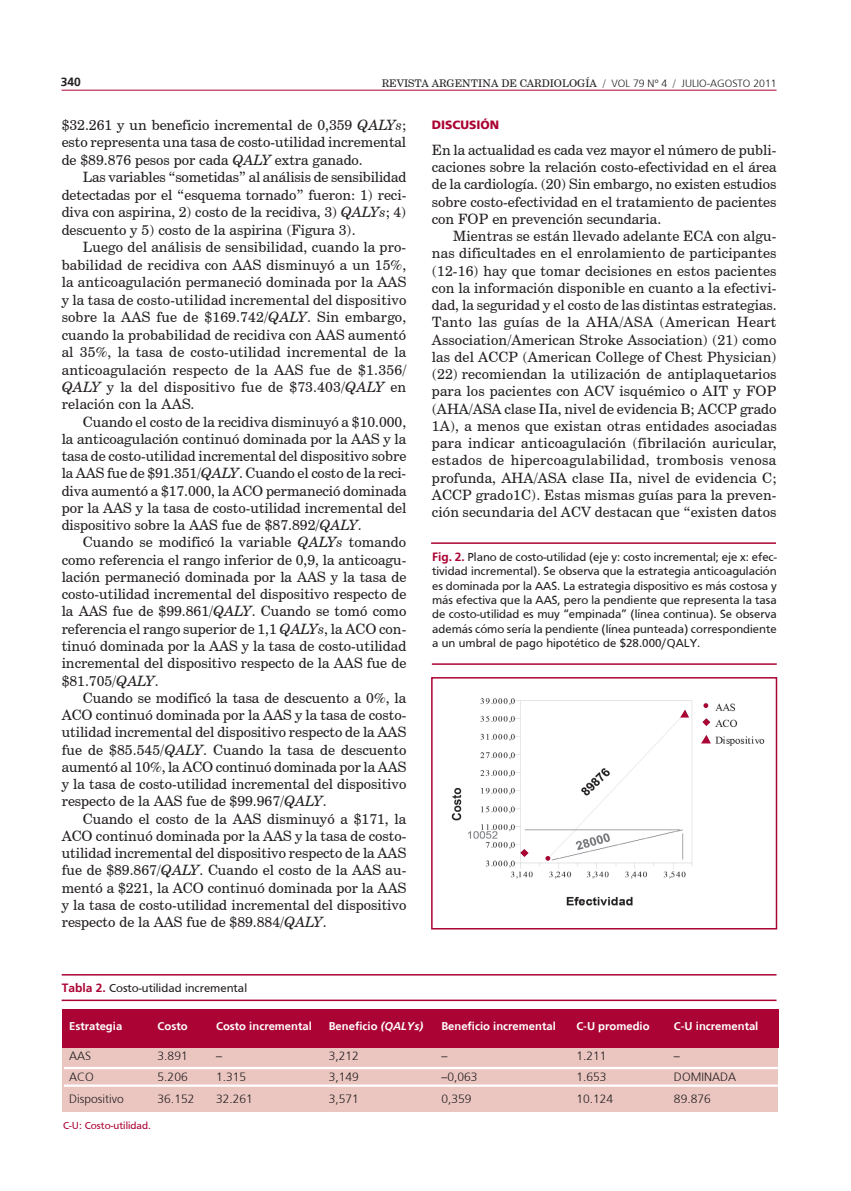
<style>
.page{position:relative;width:851px;height:1191px;background:#fff}
.page>*{position:absolute;margin:0;border:0;box-sizing:border-box;transform-origin:0 0}
.t1{font:14.25px/17.2px "Century Schoolbook BT";color:#231f20;text-align:justify}
.t2{font:12px/14.4px "Frutiger";color:#231f20;text-align:justify}
.t3{font:300 12px "Frutiger";color:#231f20}
.t4{font:900 12px "Frutiger";color:#ab0333}
.t5{font:700 12px "Frutiger";color:#231f20}
.t6{font:700 11.25px "Frutiger";color:#fff}
.t7{font:10.5px "Century Schoolbook BT";color:#231f20}
.t8{font:300 10.5px "Frutiger";color:#231f20}
.t9{font:10.5px "Frutiger";color:#ab0333}
.s1{font-family:"Frutiger";font-weight:300}
.s2{font-family:"Century Schoolbook BT";font-weight:400}
.s3{font-style:italic}
.s4{font-weight:700;color:#ab0333}
</style>
<div class="page">
<hr style="left:62px;top:90px;width:714px;height:1px;background:#ab0333">
<div style="left:63px;top:1048px;width:714px;height:63px;background:#ebc6c1"></div>
<div style="left:63px;top:1009px;width:716px;height:38px;background:#ab0333"></div>
<hr style="left:64px;top:1067px;width:716px;height:2px;background:#fff">
<hr style="left:64px;top:1084px;width:716px;height:2px;background:#fff">
<hr style="left:62px;top:974px;width:714px;height:1px;background:#ab0333">
<hr style="left:62px;top:999px;width:714px;height:2px;background:#ab0333">
<img style="left:451px;top:698px;width:314px;height:208px">
<div style="left:431px;top:677px;width:346px;height:252px;border:2px solid #ab0333"></div>
<hr style="left:431px;top:542px;width:344px;height:2px;background:#ab0333">
<hr style="left:432px;top:663px;width:344px;height:2px;background:#ab0333">
<svg style="left:680px;top:709px;width:9px;height:8px"></svg>
<svg style="left:701px;top:735px;width:9px;height:8px"></svg>
<svg style="left:702px;top:718px;width:8px;height:8px"></svg>
<svg style="left:520px;top:849px;width:8px;height:8px"></svg>
<svg style="left:703px;top:703px;width:5px;height:5px"></svg>
<svg style="left:545px;top:856px;width:5px;height:4px"></svg>
<p class="t5" style="left:61px;top:75px;width:22px">340</p>
<p class="t7" style="left:381px;top:77px;width:237px">REVISTA ARGENTINA DE CARDIOLOGÍA / <span class="s1">VOL</span></p>
<p class="t8" style="left:633px;top:78px;width:85px">79 Nº 4 <span class="s2">/</span> JULIO-AGOSTO</p>
<p class="t8" style="left:753px;top:78px;width:25px">2011</p>
<p class="t1" style="left:62px;top:116px;width:346px">$32.261 y un beneficio incremental de 0,359 <span class="s3">QALYs</span>; esto representa una tasa de costo-utilidad incremental de $89.876 pesos por cada <span class="s3">QALY</span> extra ganado.</p>
<p class="t1" style="left:62px;top:168px;width:346px;text-indent:21px">Las variables “sometidas” al análisis de sensibilidad detectadas por el “esquema tornado” fueron: 1) reci&shy;diva con aspirina, 2) costo de la recidiva, 3) <span class="s3">QALYs</span>; 4) descuento y 5) costo de la aspirina (Figura 3).</p>
<p class="t1" style="left:62px;top:238px;width:346px;text-indent:21px">Luego del análisis de sensibilidad, cuando la pro&shy;babilidad de recidiva con AAS disminuyó a un 15%, la anticoagulación permaneció dominada por la AAS y la tasa de costo-utilidad incremental del dispositivo sobre la AAS fue de $169.742/<span class="s3">QALY</span>. Sin embargo, cuando la probabilidad de recidiva con AAS aumentó al 35%, la tasa de costo-utilidad incremental de la anticoagulación respecto de la AAS fue de $1.356/ <span class="s3">QALY</span> y la del dispositivo fue de $73.403/<span class="s3">QALY</span> en relación con la AAS.</p>
<p class="t1" style="left:62px;top:413px;width:346px;text-indent:21px">Cuando el costo de la recidiva disminuyó a $10.000, la anticoagulación continuó dominada por la AAS y la tasa de costo-utilidad incremental del dispositivo sobre la AAS fue de $91.351/<span class="s3">QALY</span>. Cuando el costo de la reci&shy;diva aumentó a $17.000, la ACO permaneció dominada por la AAS y la tasa de costo-utilidad incremental del dispositivo sobre la AAS fue de $87.892/<span class="s3">QALY</span>.</p>
<p class="t1" style="left:62px;top:533px;width:346px;text-indent:21px">Cuando se modificó la variable <span class="s3">QALYs</span> tomando como referencia el rango inferior de 0,9, la anticoagu&shy;lación permaneció dominada por la AAS y la tasa de costo-utilidad incremental del dispositivo respecto de la AAS fue de $99.861/<span class="s3">QALY</span>. Cuando se tomó como referencia el rango superior de 1,1 <span class="s3">QALYs</span>, la ACO con&shy;tinuó dominada por la AAS y la tasa de costo-utilidad incremental del dispositivo respecto de la AAS fue de $81.705/<span class="s3">QALY</span>.</p>
<p class="t1" style="left:62px;top:689px;width:346px;text-indent:21px">Cuando se modificó la tasa de descuento a 0%, la ACO continuó dominada por la AAS y la tasa de costo&shy;utilidad incremental del dispositivo respecto de la AAS fue de $85.545/<span class="s3">QALY</span>. Cuando la tasa de descuento aumentó al 10%, la ACO continuó dominada por la AAS y la tasa de costo-utilidad incremental del dispositivo respecto de la AAS fue de $99.967/<span class="s3">QALY</span>.</p>
<p class="t1" style="left:62px;top:809px;width:346px;text-indent:21px">Cuando el costo de la AAS disminuyó a $171, la ACO continuó dominada por la AAS y la tasa de costo&shy;utilidad incremental del dispositivo respecto de la AAS fue de $89.867/<span class="s3">QALY</span>. Cuando el costo de la AAS au&shy;mentó a $221, la ACO continuó dominada por la AAS y la tasa de costo-utilidad incremental del dispositivo respecto de la AAS fue de $89.884/<span class="s3">QALY</span>.</p>
<p class="t4" style="left:432px;top:118px;width:69px">DISCUSIÓN</p>
<p class="t1" style="left:432px;top:141px;width:346px">En la actualidad es cada vez mayor el número de publi&shy;caciones sobre la relación costo-efectividad en el área de la cardiología. (20) Sin embargo, no existen estudios sobre costo-efectividad en el tratamiento de pacientes con FOP en prevención secundaria.</p>
<p class="t1" style="left:432px;top:227px;width:346px;text-indent:21px">Mientras se están llevado adelante ECA con algu&shy;nas dificultades en el enrolamiento de participantes (12-16) hay que tomar decisiones en estos pacientes con la información disponible en cuanto a la efectivi&shy;dad, la seguridad y el costo de las distintas estrategias.<br>Tanto las guías de la AHA/ASA (American Heart Association/American Stroke Association) (21) como las del ACCP (American College of Chest Physician) (22) recomiendan la utilización de antiplaquetarios para los pacientes con ACV isquémico o AIT y FOP (AHA/ASA clase IIa, nivel de evidencia B; ACCP grado 1A), a menos que existan otras entidades asociadas para indicar anticoagulación (fibrilación auricular, estados de hipercoagulabilidad, trombosis venosa profunda, AHA/ASA clase IIa, nivel de evidencia C; ACCP grado1C). Estas mismas guías para la preven&shy;ción secundaria del ACV destacan que “existen datos</p>
<p class="t2" style="left:432px;top:549px;width:346px"><span class="s4">Fig. 2.</span> Plano de costo-utilidad (eje y: costo incremental; eje x: efec&shy;tividad incremental). Se observa que la estrategia anticoagulación es dominada por la AAS. La estrategia dispositivo es más costosa y más efectiva que la AAS, pero la pendiente que representa la tasa de costo-utilidad es muy “empinada” (línea continua). Se observa además cómo sería la pendiente (línea punteada) correspondiente a un umbral de pago hipotético de $28.000/QALY.</p>
<p class="t2" style="left:62px;top:980px;width:187px"><span class="s4">Tabla 2.</span> Costo-utilidad incremental</p>
<p class="t6" style="left:69px;top:1019px;width:55px">Estrategia</p>
<p class="t6" style="left:158px;top:1019px;width:31px">Costo</p>
<p class="t6" style="left:216px;top:1019px;width:97px">Costo incremental</p>
<p class="t6" style="left:329px;top:1019px;width:96px">Beneficio <span class="s3">(QALYs)</span></p>
<p class="t6" style="left:441px;top:1019px;width:116px">Beneficio incremental</p>
<p class="t6" style="left:576px;top:1019px;width:75px">C-U promedio</p>
<p class="t6" style="left:674px;top:1019px;width:86px">C-U incremental</p>
<p class="t3" style="left:69px;top:1049px;width:7px">AAS</p>
<p class="t3" style="left:158px;top:1049px;width:32px">3.891</p>
<p class="t3" style="left:216px;top:1049px;width:7px">–</p>
<p class="t3" style="left:329px;top:1049px;width:32px">3,212</p>
<p class="t3" style="left:441px;top:1049px;width:7px">–</p>
<p class="t3" style="left:576px;top:1049px;width:32px">1.211</p>
<p class="t3" style="left:674px;top:1049px;width:7px">–</p>
<p class="t3" style="left:69px;top:1070px;width:22px">ACO</p>
<p class="t3" style="left:158px;top:1070px;width:32px">5.206</p>
<p class="t3" style="left:216px;top:1070px;width:32px">1.315</p>
<p class="t3" style="left:329px;top:1070px;width:32px">3,149</p>
<p class="t3" style="left:441px;top:1070px;width:38px">–0,063</p>
<p class="t3" style="left:576px;top:1070px;width:46px">1.653 DOMINADA</p>
<p class="t3" style="left:69px;top:1091px;width:56px">Dispositivo</p>
<p class="t3" style="left:158px;top:1091px;width:38px">36.152</p>
<p class="t3" style="left:216px;top:1091px;width:38px">32.261</p>
<p class="t3" style="left:329px;top:1091px;width:32px">3,571</p>
<p class="t3" style="left:441px;top:1091px;width:32px">0,359</p>
<p class="t3" style="left:576px;top:1091px;width:38px">10.124</p>
<p class="t3" style="left:674px;top:1091px;width:38px">89.876</p>
<p class="t9" style="left:63px;top:1119px;width:89px">C-U: Costo-utilidad.</p>
</div>
